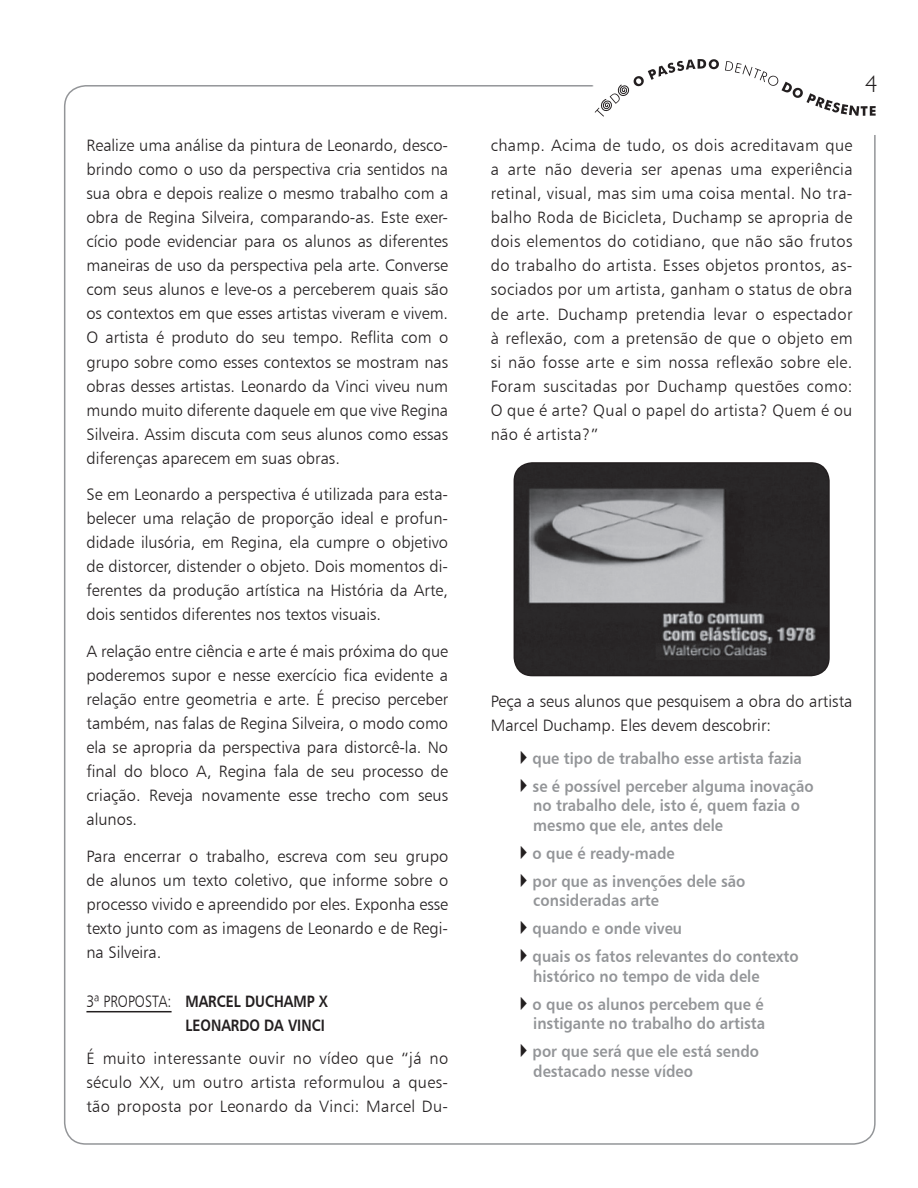
<style>
.page{position:relative;width:918px;height:1188px;background:#fff}
.page>*{position:absolute;margin:0;border:0;box-sizing:border-box;transform-origin:0 0}
.t1{font:300 24px "Humanist 521 BT";color:#231f20}
.t2{font:16.5px/24px "Humanist 777 BT Light B";color:#231f20;text-align:justify}
.t3{font:16.5px/19.5px "Humanist 777 BT Bold B";color:#939598;scale:.9 1}
.t4{font:16.5px/24px "Humanist 777 BT Bold B";color:#231f20;text-align:right;scale:.85 1}
.s1{font-family:"Humanist 777 BT Light B"}
.s2{color:#231f20}
</style>
<div class="page">
<svg style="left:593px;top:59px;width:283px;height:58px"></svg>
<hr style="left:86px;top:1011px;width:86px;height:1px;background:#231f20">
<img style="left:514px;top:463px;width:315px;height:213px">
<div style="left:514px;top:462px;width:316px;height:214px;border:2px solid #231f20;border-radius:18px"></div>
<p class="t2" style="left:86px;top:133px;width:363px">Realize uma análise da pintura de Leonardo, desco&shy;brindo como o uso da perspectiva cria sentidos na sua obra e depois realize o mesmo trabalho com a obra de Regina Silveira, comparando-as. Este exer&shy;cício pode evidenciar para os alunos as diferentes maneiras de uso da perspectiva pela arte. Converse com seus alunos e leve-os a perceberem quais são os contextos em que esses artistas viveram e vivem.<br>O artista é produto do seu tempo. Reflita com o grupo sobre como esses contextos se mostram nas obras desses artistas. Leonardo da Vinci viveu num mundo muito diferente daquele em que vive Regina Silveira. Assim discuta com seus alunos como essas diferenças aparecem em suas obras.</p>
<p class="t2" style="left:86px;top:482px;width:363px">Se em Leonardo a perspectiva é utilizada para esta&shy;belecer uma relação de proporção ideal e profun&shy;didade ilusória, em Regina, ela cumpre o objetivo de distorcer, distender o objeto. Dois momentos di&shy;ferentes da produção artística na História da Arte, dois sentidos diferentes nos textos visuais.</p>
<p class="t2" style="left:86px;top:639px;width:363px">A relação entre ciência e arte é mais próxima do que poderemos supor e nesse exercício fica evidente a relação entre geometria e arte. É preciso perceber também, nas falas de Regina Silveira, o modo como ela se apropria da perspectiva para distorcê-la. No final do bloco A, Regina fala de seu processo de criação. Reveja novamente esse trecho com seus alunos.</p>
<p class="t2" style="left:86px;top:844px;width:363px">Para encerrar o trabalho, escreva com seu grupo de alunos um texto coletivo, que informe sobre o processo vivido e apreendido por eles. Exponha esse texto junto com as imagens de Leonardo e de Regi&shy;na Silveira.</p>
<p class="t4" style="left:86px;top:989px;width:286px"><span class="s1">3ª PROPOSTA:</span> MARCEL DUCHAMP X<br>LEONARDO DA VINCI</p>
<p class="t2" style="left:86px;top:1046px;width:363px">É muito interessante ouvir no vídeo que “já no século XX, um outro artista reformulou a ques&shy;tão proposta por Leonardo da Vinci: Marcel Du-</p>
<h1 class="t1" style="left:865px;top:69px;width:14px">4</h1>
<p class="t2" style="left:491px;top:133px;width:363px">champ. Acima de tudo, os dois acreditavam que a arte não deveria ser apenas uma experiência retinal, visual, mas sim uma coisa mental. No tra&shy;balho Roda de Bicicleta, Duchamp se apropria de dois elementos do cotidiano, que não são frutos do trabalho do artista. Esses objetos prontos, as&shy;sociados por um artista, ganham o status de obra de arte. Duchamp pretendia levar o espectador à reflexão, com a pretensão de que o objeto em si não fosse arte e sim nossa reflexão sobre ele.<br>Foram suscitadas por Duchamp questões como:<br>O que é arte? Qual o papel do artista? Quem é ou não é artista?”</p>
<p class="t2" style="left:491px;top:689px;width:363px">Peça a seus alunos que pesquisem a obra do artista<br>Marcel Duchamp. Eles devem descobrir:</p>
<p class="t3" style="left:514px;top:748px;width:322px"><span class="s2">✔</span>que tipo de trabalho esse artista fazia</p>
<p class="t3" style="left:533px;top:776px;width:313px;text-indent:-20px"><span class="s2">✔</span>se é possível perceber alguma inovação no trabalho dele, isto é, quem fazia o mesmo que ele, antes dele</p>
<p class="t3" style="left:514px;top:843px;width:180px"><span class="s2">✔</span>o que é ready-made</p>
<p class="t3" style="left:533px;top:871px;width:237px;text-indent:-20px"><span class="s2">✔</span>por que as invenções dele são consideradas arte</p>
<p class="t3" style="left:514px;top:918px;width:189px"><span class="s2">✔</span>quando e onde viveu</p>
<p class="t3" style="left:533px;top:946px;width:296px;text-indent:-20px"><span class="s2">✔</span>quais os fatos relevantes do contexto histórico no tempo de vida dele</p>
<p class="t3" style="left:514px;top:994px;width:281px;text-align:right"><span class="s2">✔</span>o que os alunos percebem que é instigante no trabalho do artista</p>
<p class="t3" style="left:533px;top:1041px;width:252px;text-indent:-20px"><span class="s2">✔</span>por que será que ele está sendo destacado nesse vídeo</p>
</div>
